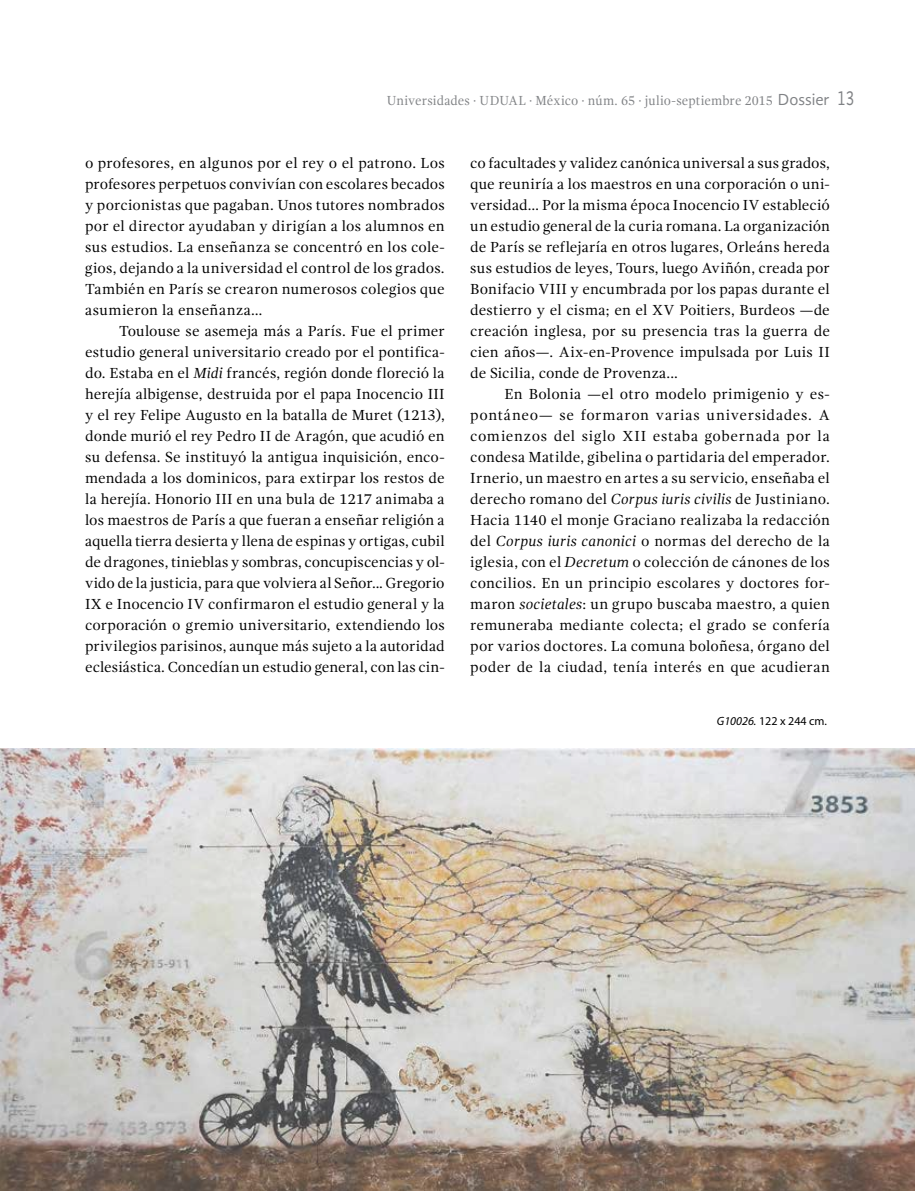
<style>
.page{position:relative;width:915px;height:1191px;background:#fff}
.page>*{position:absolute;margin:0;border:0;box-sizing:border-box;transform-origin:0 0}
.t1{font:15px/21px "Gandhi Serif";letter-spacing:.01em;color:#000;text-align:justify}
.t2{font:13.5px "Gandhi Serif";letter-spacing:.01em;color:#808285;scale:.95 1}
.t3{font:12px "Myriad Pro";color:#000}
.s1{font-family:"Gandhi Sans";font-size:16.5px}
.s2{font-family:"Gandhi Sans";font-size:21px}
.s3{font-style:italic}
</style>
<div class="page">
<img style="left:0;top:748px;width:914px;height:443px">
<p class="t2" style="left:387px;top:93px;width:493px">Universidades · UDUAL · México · núm. 65 · julio-septiembre 2015 <span class="s1">Dossier</span> <span class="s2">13</span></p>
<p class="t1" style="left:85px;top:153px;width:361px">o profesores, en algunos por el rey o el patrono. Los profesores perpetuos convivían con escolares becados y porcionistas que pagaban. Unos tutores nombrados por el director ayudaban y dirigían a los alumnos en sus estudios. La enseñanza se concentró en los cole&shy;gios, dejando a la universidad el control de los grados.<br>También en París se crearon numerosos colegios que asumieron la enseñanza…</p>
<p class="t1" style="left:85px;top:321px;width:361px;text-indent:34px">Toulouse se asemeja más a París. Fue el primer estudio general universitario creado por el pontifica&shy;do. Estaba en el <span class="s3">Midi</span> francés, región donde floreció la herejía albigense, destruida por el papa Inocencio III y el rey Felipe Augusto en la batalla de Muret (1213), donde murió el rey Pedro II de Aragón, que acudió en su defensa. Se instituyó la antigua inquisición, enco&shy;mendada a los dominicos, para extirpar los restos de la herejía. Honorio III en una bula de 1217 animaba a los maestros de París a que fueran a enseñar religión a aquella tierra desierta y llena de espinas y ortigas, cubil de dragones, tinieblas y sombras, concupiscencias y ol&shy;vido de la justicia, para que volviera al Señor... Gregorio IX e Inocencio IV confirmaron el estudio general y la corporación o gremio universitario, extendiendo los privilegios parisinos, aunque más sujeto a la autoridad eclesiástica. Concedían un estudio general, con las cin-</p>
<p class="t1" style="left:470px;top:153px;width:361px">co facultades y validez canónica universal a sus grados, que reuniría a los maestros en una corporación o uni&shy;versidad… Por la misma época Inocencio IV estableció un estudio general de la curia romana. La organización de París se reflejaría en otros lugares, Orleáns hereda sus estudios de leyes, Tours, luego Aviñón, creada por Bonifacio VIII y encumbrada por los papas durante el destierro y el cisma; en el XV Poitiers, Burdeos —de creación inglesa, por su presencia tras la guerra de cien años<span class="s3">—</span>. Aix-en-Provence impulsada por Luis II de Sicilia, conde de Provenza...</p>
<p class="t1" style="left:470px;top:384px;width:361px;text-indent:34px">En Bolonia —el otro modelo primigenio y es&shy;pontáneo— se formaron varias universidades. A comienzos del siglo XII estaba gobernada por la condesa Matilde, gibelina o partidaria del emperador.<br>Irnerio, un maestro en artes a su servicio, enseñaba el derecho romano del <span class="s3">Corpus iuris civilis</span> de Justiniano.<br>Hacia 1140 el monje Graciano realizaba la redacción del <span class="s3">Corpus iuris canonici</span> o normas del derecho de la iglesia, con el <span class="s3">Decretum</span> o colección de cánones de los concilios. En un principio escolares y doctores for&shy;maron <span class="s3">societales</span>: un grupo buscaba maestro, a quien remuneraba mediante colecta; el grado se confería por varios doctores. La comuna boloñesa, órgano del poder de la ciudad, tenía interés en que acudieran</p>
<p class="t3" style="left:716px;top:714px;width:112px"><span class="s3">G10026.</span> 122 x 244 cm.</p>
</div>
